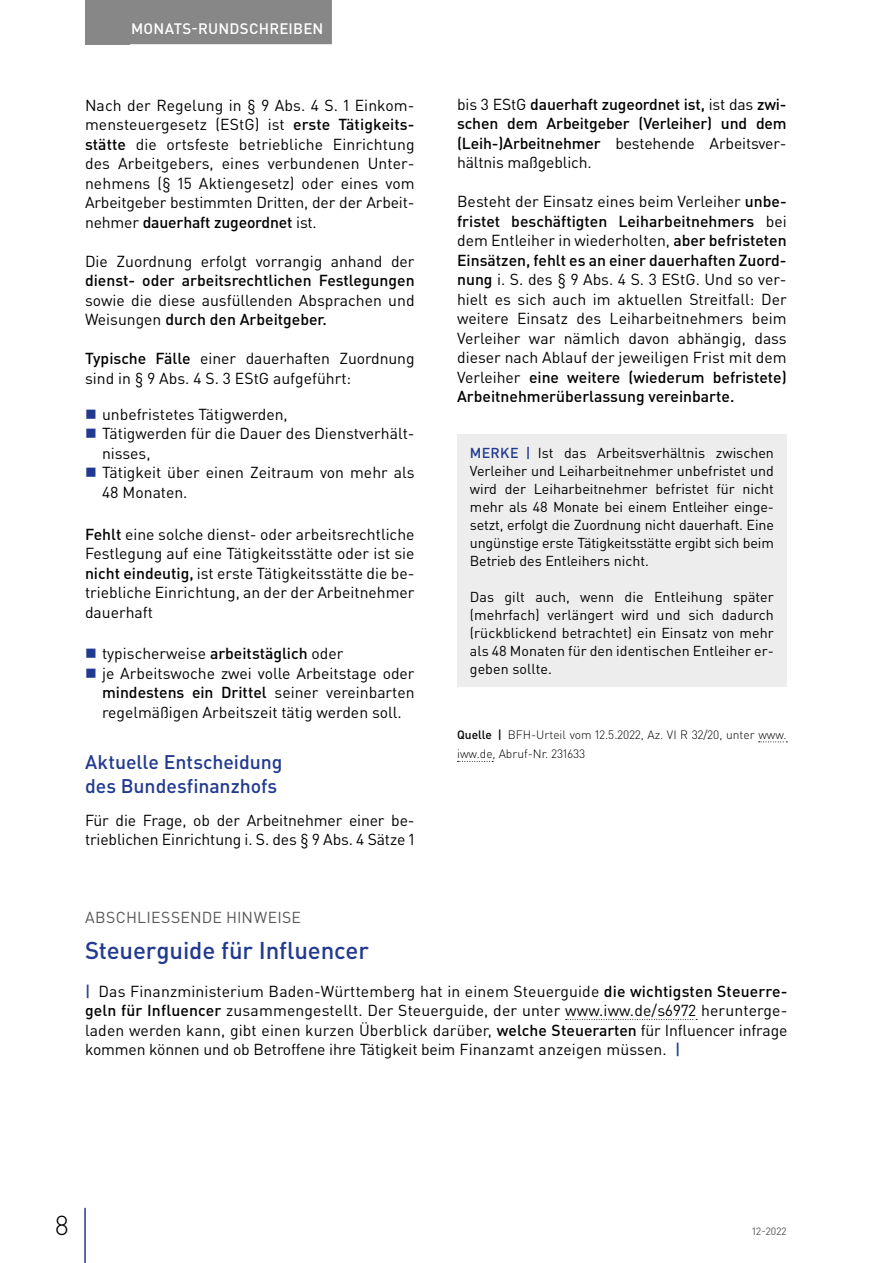
<style>
.page{position:relative;width:893px;height:1263px;background:#fff}
.page>*{position:absolute;margin:0;border:0;box-sizing:border-box;transform-origin:0 0}
.t1{font:300 27px "DIN Pro";color:#000}
.t2{font:500 24px "DIN Pro";letter-spacing:-.005em;color:#213a8f}
.t3{font:500 19.5px/24px "DIN Pro";letter-spacing:-.005em;color:#213a8f}
.t4{font:15.75px/19.5px "DIN Pro";color:#000}
.t5{font:500 15.75px/19.5px "DIN Pro";letter-spacing:-.01em;color:#000;text-align:justify}
.t6{font:15.75px "DIN Pro";letter-spacing:.015em;color:#575756}
.t7{font:500 15px "DIN Pro";letter-spacing:.015em;color:#fff}
.t8{font:14.25px/18px "DIN Pro";color:#000;text-align:justify}
.t9{font:300 12px/19.5px "DIN Pro";color:#000}
.t10{font:10.5px "DIN Pro";color:#575756}
.s1{font-weight:500}
.s2{font-weight:400}
.s3{font-weight:500;color:#213a8f}
</style>
<div class="page">
<div style="left:85px;top:0;width:45px;height:44px;background:#878787"></div>
<hr style="left:84px;top:1208px;width:2px;height:55px;background:#213a8f">
<div style="left:122px;top:0;width:210px;height:44px;background:#878787"></div>
<svg style="left:566px;top:1019px;width:131px;height:1px"></svg>
<svg style="left:759px;top:741px;width:28px;height:1px"></svg>
<svg style="left:457px;top:761px;width:36px;height:1px"></svg>
<div style="left:457px;top:434px;width:330px;height:252px;background:#ededed"></div>
<p class="t7" style="left:131px;top:18px;width:194px">MONATS-RUNDSCHREIBEN</p>
<p class="t4" style="left:85px;top:95px;width:331px;text-align:justify">Nach der Regelung in § 9 Abs. 4 S. 1 Einkom&shy;mensteuergesetz (EStG) ist <span class="s1">erste Tätigkeits&shy;stätte</span> die ortsfeste betriebliche Einrichtung des Arbeitgebers, eines verbundenen Unter&shy;nehmens (§ 15 Aktiengesetz) oder eines vom Arbeitgeber bestimmten Dritten, der der Arbeit&shy;nehmer <span class="s1">dauerhaft zugeordnet</span> ist.</p>
<p class="t4" style="left:85px;top:251px;width:331px">Die Zuordnung erfolgt vorrangig anhand der</p>
<p class="t5" style="left:85px;top:270px;width:331px">dienst- oder arbeitsrechtlichen Festlegungen</p>
<p class="t4" style="left:85px;top:290px;width:331px">sowie die diese ausfüllenden Absprachen und<br>Weisungen <span class="s1">durch den Arbeitgeber.</span></p>
<p class="t4" style="left:85px;top:348px;width:331px"><span class="s1">Typische Fälle</span> einer dauerhaften Zuordnung sind in § 9 Abs. 4 S. 3 EStG aufgeführt:</p>
<p class="t4" style="left:102px;top:404px;width:314px">unbefristetes Tätigwerden,<br>Tätigwerden für die Dauer des Dienstverhält&shy;nisses,<br>Tätigkeit über einen Zeitraum von mehr als<br>48 Monaten.</p>
<p class="t4" style="left:85px;top:524px;width:331px;text-align:justify"><span class="s1">Fehlt</span> eine solche dienst- oder arbeitsrechtliche Festlegung auf eine Tätigkeitsstätte oder ist sie <span class="s1">nicht eindeutig,</span> ist erste Tätigkeitsstätte die be&shy;triebliche Einrichtung, an der der Arbeitnehmer dauerhaft</p>
<p class="t4" style="left:102px;top:643px;width:314px">typischerweise <span class="s1">arbeitstäglich</span> oder<br>je Arbeitswoche zwei volle Arbeitstage oder <span class="s1">mindestens ein Drittel</span> seiner vereinbarten regelmäßigen Arbeitszeit tätig werden soll.</p>
<p class="t3" style="left:85px;top:749px;width:199px">Aktuelle Entscheidung des Bundesfinanzhofs</p>
<p class="t4" style="left:85px;top:810px;width:331px">Für die Frage, ob der Arbeitnehmer einer be&shy;trieblichen Einrichtung i. S. des § 9 Abs. 4 Sätze 1</p>
<p class="t5" style="left:457px;top:94px;width:331px"><span class="s2">bis 3 EStG</span> dauerhaft zugeordnet ist, <span class="s2">ist das</span> zwi&shy;schen dem Arbeitgeber (Verleiher) und dem (Leih-)Arbeitnehmer <span class="s2">bestehende Arbeitsver&shy;hältnis maßgeblich.</span></p>
<p class="t4" style="left:457px;top:191px;width:331px;text-align:justify">Besteht der Einsatz eines beim Verleiher <span class="s1">unbe&shy;fristet beschäftigten Leiharbeitnehmers</span> bei dem Entleiher in wiederholten, <span class="s1">aber befristeten Einsätzen, fehlt es an einer dauerhaften Zuord&shy;nung</span> i. S. des § 9 Abs. 4 S. 3 EStG. Und so ver&shy;hielt es sich auch im aktuellen Streitfall: Der weitere Einsatz des Leiharbeitnehmers beim Verleiher war nämlich davon abhängig, dass dieser nach Ablauf der jeweiligen Frist mit dem Verleiher <span class="s1">eine weitere (wiederum befristete)<br>Arbeitnehmerüberlassung vereinbarte.</span></p>
<p class="t8" style="left:470px;top:443px;width:306px"><span class="s3">MERKE |</span> Ist das Arbeitsverhältnis zwischen Verleiher und Leiharbeitnehmer unbefristet und wird der Leiharbeitnehmer befristet für nicht mehr als 48 Monate bei einem Entleiher einge&shy;setzt, erfolgt die Zuordnung nicht dauerhaft. Eine ungünstige erste Tätigkeitsstätte ergibt sich beim Betrieb des Entleihers nicht.</p>
<p class="t8" style="left:470px;top:587px;width:306px">Das gilt auch, wenn die Entleihung später (mehrfach) verlängert wird und sich dadurch (rückblickend betrachtet) ein Einsatz von mehr als 48 Monaten für den identischen Entleiher er&shy;geben sollte.</p>
<p class="t9" style="left:457px;top:724px;width:331px"><span class="s1">Quelle |</span> BFH-Urteil vom 12.5.2022, Az. VI R 32/20, unter www. iww.de, Abruf-Nr. 231633</p>
<p class="t6" style="left:85px;top:907px;width:217px">ABSCHLIESSENDE HINWEISE</p>
<h2 class="t2" style="left:85px;top:934px;width:285px">Steuerguide für Influencer</h2>
<p class="t4" style="left:85px;top:981px;width:704px;text-align:justify"><span class="s3">|</span> Das Finanzministerium Baden-Württemberg hat in einem Steuerguide <span class="s1">die wichtigsten Steuerre&shy;geln für Influencer</span> zusammengestellt. Der Steuerguide, der unter www.iww.de/s6972 herunterge&shy;laden werden kann, gibt einen kurzen Überblick darüber, <span class="s1">welche Steuerarten</span> für Influencer infrage kommen können und ob Betroffene ihre Tätigkeit beim Finanzamt anzeigen müssen. <span class="s3">|</span></p>
<h1 class="t1" style="left:55px;top:1207px;width:16px">8</h1>
<p class="t10" style="left:752px;top:1224px;width:36px">12-2022</p>
</div>
